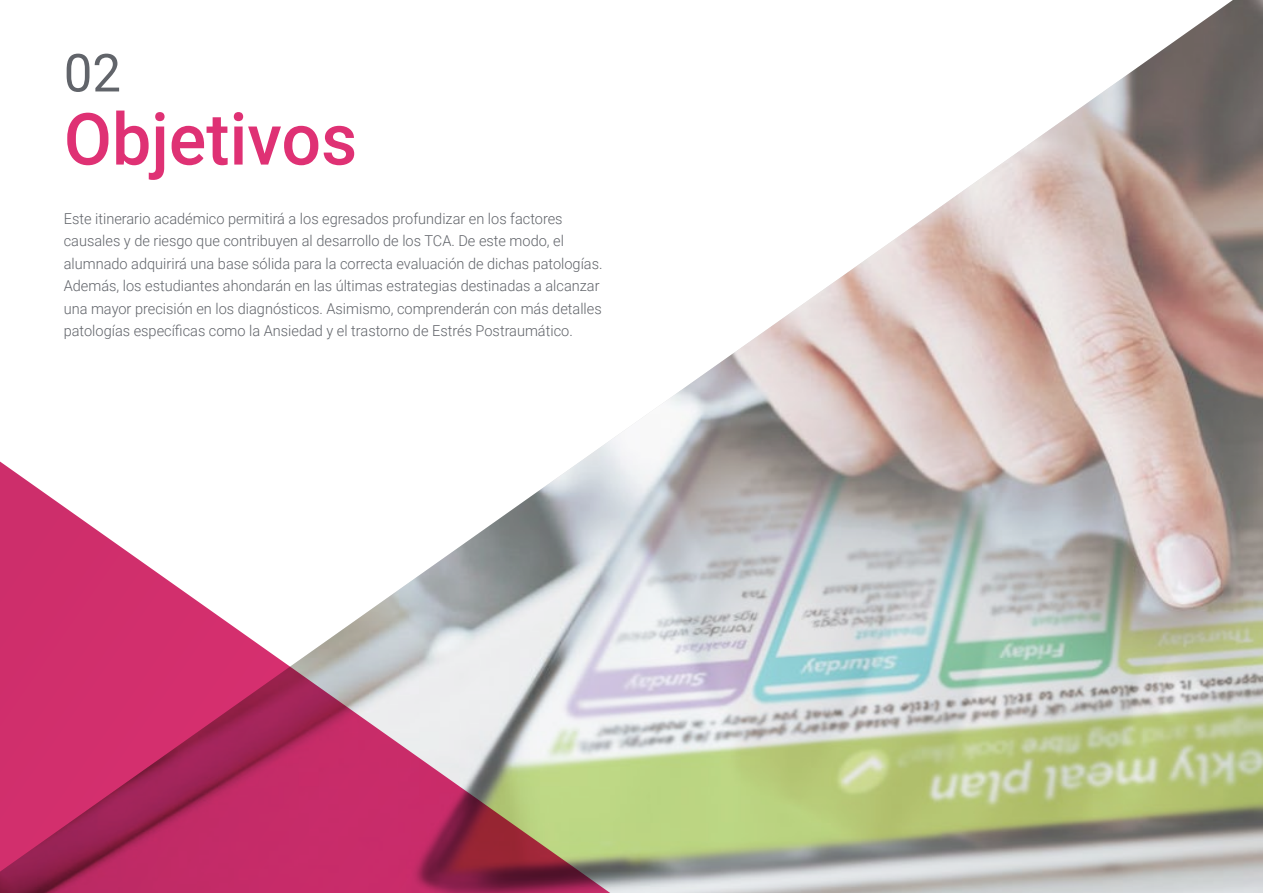
<style>
.page{position:relative;width:1263px;height:893px;background:#fff}
.page>*{position:absolute;margin:0;border:0;box-sizing:border-box;transform-origin:0 0}
.t1{font:500 72px "Roboto";color:#df3174}
.t2{font:52.5px "Roboto";color:#61646a}
.t3{font:300 15px/22.5px "Roboto";color:#61646a}
</style>
<div class="page">
<img style="left:602px;top:0;width:661px;height:893px">
<svg style="left:0;top:446px;width:640px;height:447px"></svg>
<h2 class="t2" style="left:64px;top:36px;width:59px">02</h2>
<h1 class="t1" style="left:64px;top:89px;width:295px">Objetivos</h1>
<p class="t3" style="left:64px;top:207px;width:540px">Este itinerario académico permitirá a los egresados profundizar en los factores causales y de riesgo que contribuyen al desarrollo de los TCA. De este modo, el alumnado adquirirá una base sólida para la correcta evaluación de dichas patologías.<br>Además, los estudiantes ahondarán en las últimas estrategias destinadas a alcanzar una mayor precisión en los diagnósticos. Asimismo, comprenderán con más detalles patologías específicas como la Ansiedad y el trastorno de Estrés Postraumático.</p>
</div>
